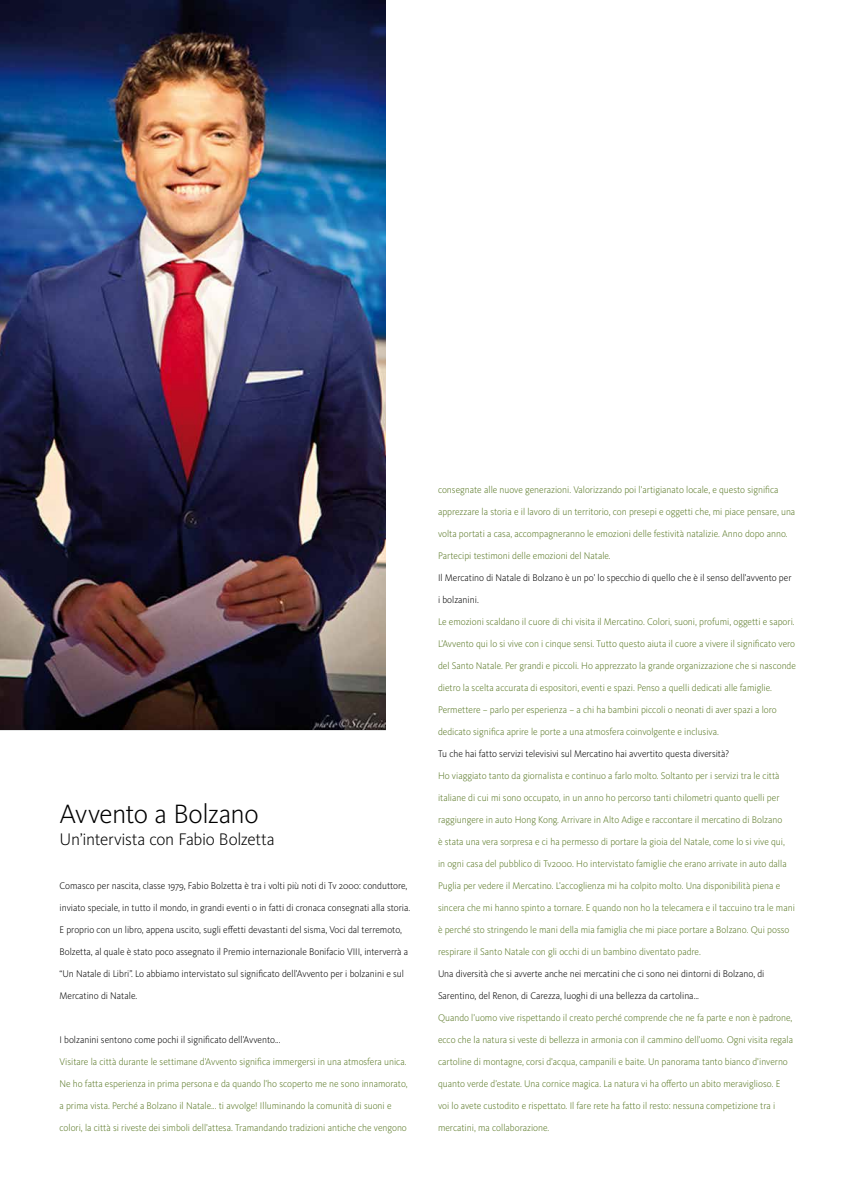
<style>
.page{position:relative;width:842px;height:1191px;background:#fff}
.page>*{position:absolute;margin:0;border:0;box-sizing:border-box;transform-origin:0 0}
.t1{font:300 27.5px "Kievit OT";letter-spacing:-.025em;color:#000}
.t2{font:300 17.4px "Kievit OT";letter-spacing:-.015em;color:#000}
.t3{font:300 10px/22px "Kievit OT";color:#5a7827;scale:.95 1}
.t4{font:300 10px "Kievit OT";color:#000;scale:.95 1}
</style>
<div class="page">
<img style="left:0;top:0;width:386px;height:730px">
<h1 class="t1" style="left:60px;top:798px;width:201px">Avvento a Bolzano</h1>
<h2 class="t2" style="left:60px;top:829px;width:217px">Un’intervista con Fabio Bolzetta</h2>
<p class="t4" style="left:60px;top:880px;width:368px">Comasco per nascita, classe 1979, Fabio Bolzetta è tra i volti più noti di Tv 2000: conduttore,</p>
<p class="t4" style="left:60px;top:902px;width:371px">inviato speciale, in tutto il mondo, in grandi eventi o in fatti di cronaca consegnati alla storia.</p>
<p class="t4" style="left:60px;top:924px;width:362px">E proprio con un libro, appena uscito, sugli effetti devastanti del sisma, Voci dal terremoto,</p>
<p class="t4" style="left:60px;top:946px;width:368px">Bolzetta, al quale è stato poco assegnato il Premio internazionale Bonifacio VIII, interverrà a</p>
<p class="t4" style="left:60px;top:968px;width:364px">“Un Natale di Libri”. Lo abbiamo intervistato sul significato dell’Avvento per i bolzanini e sul</p>
<p class="t4" style="left:60px;top:990px;width:83px">Mercatino di Natale.</p>
<p class="t4" style="left:60px;top:1034px;width:234px">I bolzanini sentono come pochi il significato dell’Avvento...</p>
<p class="t3" style="left:60px;top:1050px;width:367px">Visitare la città durante le settimane d’Avvento significa immergersi in una atmosfera unica.</p>
<p class="t3" style="left:60px;top:1072px;width:368px">Ne ho fatta esperienza in prima persona e da quando l’ho scoperto me ne sono innamorato,</p>
<p class="t3" style="left:60px;top:1094px;width:351px">a prima vista. Perché a Bolzano il Natale... ti avvolge! Illuminando la comunità di suoni e</p>
<p class="t3" style="left:60px;top:1116px;width:367px">colori, la città si riveste dei simboli dell’attesa. Tramandando tradizioni antiche che vengono</p>
<p class="t3" style="left:438px;top:478px;width:360px">consegnate alle nuove generazioni. Valorizzando poi l’artigianato locale, e questo significa</p>
<p class="t3" style="left:438px;top:500px;width:378px">apprezzare la storia e il lavoro di un territorio, con presepi e oggetti che, mi piace pensare, una</p>
<p class="t3" style="left:438px;top:522px;width:370px">volta portati a casa, accompagneranno le emozioni delle festività natalizie. Anno dopo anno.</p>
<p class="t3" style="left:438px;top:544px;width:183px">Partecipi testimoni delle emozioni del Natale.</p>
<p class="t4" style="left:438px;top:572px;width:374px">Il Mercatino di Natale di Bolzano è un po’ lo specchio di quello che è il senso dell’avvento per</p>
<p class="t4" style="left:438px;top:594px;width:44px">i bolzanini.</p>
<p class="t3" style="left:438px;top:610px;width:377px">Le emozioni scaldano il cuore di chi visita il Mercatino. Colori, suoni, profumi, oggetti e sapori.</p>
<p class="t3" style="left:438px;top:632px;width:377px">L’Avvento qui lo si vive con i cinque sensi. Tutto questo aiuta il cuore a vivere il significato vero</p>
<p class="t3" style="left:438px;top:654px;width:378px">del Santo Natale. Per grandi e piccoli. Ho apprezzato la grande organizzazione che si nasconde</p>
<p class="t3" style="left:438px;top:676px;width:353px">dietro la scelta accurata di espositori, eventi e spazi. Penso a quelli dedicati alle famiglie.</p>
<p class="t3" style="left:438px;top:698px;width:358px">Permettere – parlo per esperienza – a chi ha bambini piccoli o neonati di aver spazi a loro</p>
<p class="t3" style="left:438px;top:720px;width:297px">dedicato significa aprire le porte a una atmosfera coinvolgente e inclusiva.</p>
<p class="t4" style="left:438px;top:748px;width:308px">Tu che hai fatto servizi televisivi sul Mercatino hai avvertito questa diversità?</p>
<p class="t3" style="left:438px;top:764px;width:361px">Ho viaggiato tanto da giornalista e continuo a farlo molto. Soltanto per i servizi tra le città</p>
<p class="t3" style="left:438px;top:786px;width:361px">italiane di cui mi sono occupato, in un anno ho percorso tanti chilometri quanto quelli per</p>
<p class="t3" style="left:438px;top:808px;width:364px">raggiungere in auto Hong Kong. Arrivare in Alto Adige e raccontare il mercatino di Bolzano</p>
<p class="t3" style="left:438px;top:830px;width:367px">è stata una vera sorpresa e ci ha permesso di portare la gioia del Natale, come lo si vive qui,</p>
<p class="t3" style="left:438px;top:852px;width:369px">in ogni casa del pubblico di Tv2000. Ho intervistato famiglie che erano arrivate in auto dalla</p>
<p class="t3" style="left:438px;top:874px;width:362px">Puglia per vedere il Mercatino. L’accoglienza mi ha colpito molto. Una disponibilità piena e</p>
<p class="t3" style="left:438px;top:896px;width:377px">sincera che mi hanno spinto a tornare. E quando non ho la telecamera e il taccuino tra le mani</p>
<p class="t3" style="left:438px;top:918px;width:371px">è perché sto stringendo le mani della mia famiglia che mi piace portare a Bolzano. Qui posso respirare il Santo Natale con gli occhi di un bambino diventato padre.</p>
<p class="t4" style="left:438px;top:968px;width:345px">Una diversità che si avverte anche nei mercatini che ci sono nei dintorni di Bolzano, di</p>
<p class="t4" style="left:438px;top:990px;width:276px">Sarentino, del Renon, di Carezza, luoghi di una bellezza da cartolina...</p>
<p class="t3" style="left:438px;top:1006px;width:375px">Quando l’uomo vive rispettando il creato perché comprende che ne fa parte e non è padrone,</p>
<p class="t3" style="left:438px;top:1028px;width:375px">ecco che la natura si veste di bellezza in armonia con il cammino dell’uomo. Ogni visita regala</p>
<p class="t3" style="left:438px;top:1050px;width:370px">cartoline di montagne, corsi d’acqua, campanili e baite. Un panorama tanto bianco d’inverno</p>
<p class="t3" style="left:438px;top:1072px;width:362px">quanto verde d’estate. Una cornice magica. La natura vi ha offerto un abito meraviglioso. E</p>
<p class="t3" style="left:438px;top:1094px;width:356px">voi lo avete custodito e rispettato. Il fare rete ha fatto il resto: nessuna competizione tra i</p>
<p class="t3" style="left:438px;top:1116px;width:119px">mercatini, ma collaborazione.</p>
</div>
